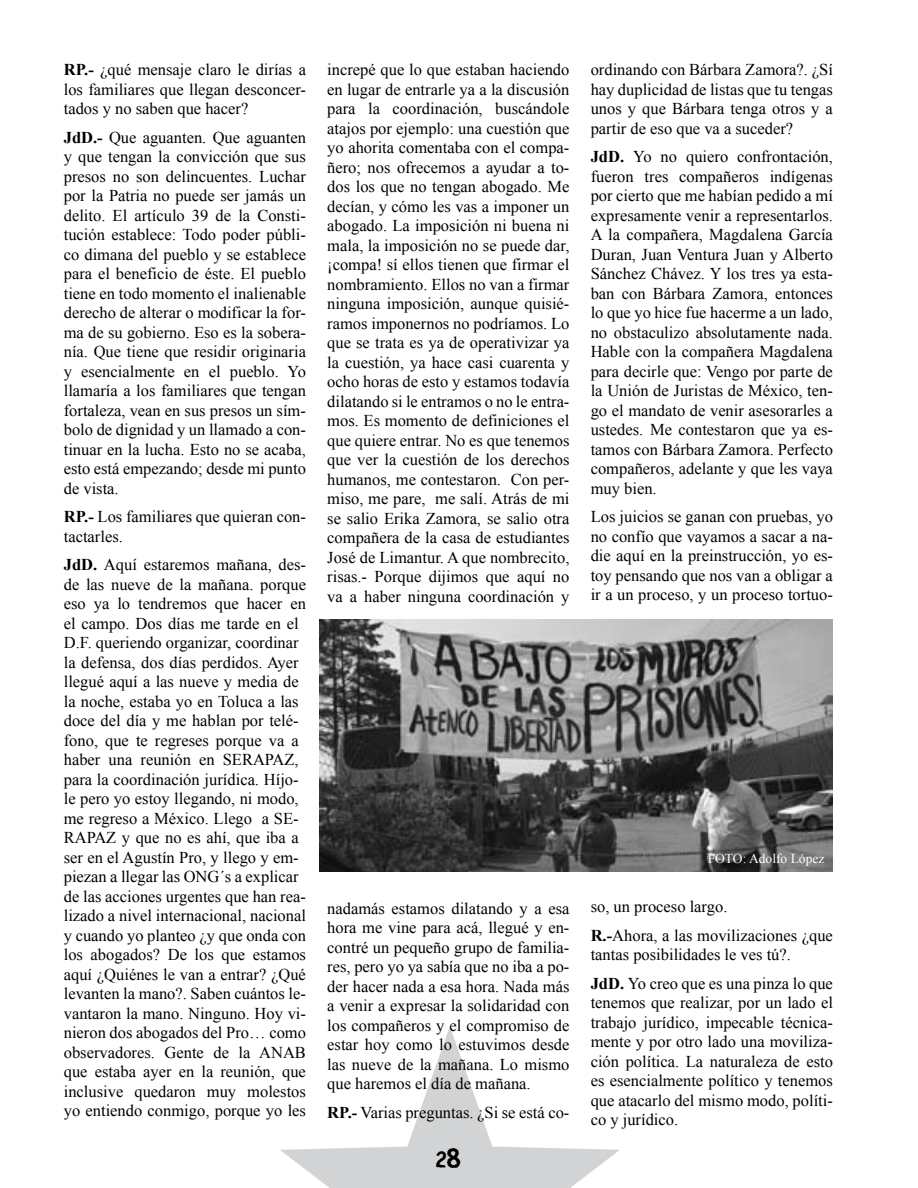
<style>
.page{position:relative;width:918px;height:1188px;background:#fff}
.page>*{position:absolute;margin:0;border:0;box-sizing:border-box;transform-origin:0 0}
.t1{font:700 27px "Rosango";color:#000}
.t2{font:16.5px/19.5px "Times New Roman";color:#000;text-align:justify}
.t3{font:13.5px "Times New Roman";color:#fff}
.s1{font-weight:700}
</style>
<div class="page">
<svg style="left:280px;top:1027px;width:339px;height:161px"></svg>
<img style="left:320px;top:619px;width:513px;height:253px">
<p class="t2" style="left:64px;top:60px;width:244px"><span class="s1">RP.-</span> ¿qué mensaje claro le dirías a los familiares que llegan desconcer&shy;tados y no saben que hacer?</p>
<p class="t2" style="left:64px;top:127px;width:244px"><span class="s1">JdD.-</span> Que aguanten. Que aguanten y que tengan la convicción que sus presos no son delincuentes. Luchar por la Patria no puede ser jamás un delito. El artículo 39 de la Consti&shy;tución establece: Todo poder públi&shy;co dimana del pueblo y se establece para el beneficio de éste. El pueblo tiene en todo momento el inalienable derecho de alterar o modificar la for&shy;ma de su gobierno. Eso es la sobera&shy;nía. Que tiene que residir originaria y esencialmente en el pueblo. Yo llamaría a los familiares que tengan fortaleza, vean en sus presos un sím&shy;bolo de dignidad y un llamado a con&shy;tinuar en la lucha. Esto no se acaba, esto está empezando; desde mi punto de vista.</p>
<p class="t2" style="left:64px;top:507px;width:244px"><span class="s1">RP.-</span> Los familiares que quieran con&shy;tactarles.</p>
<p class="t2" style="left:64px;top:555px;width:244px;text-align:left"><span class="s1">JdD.</span> Aquí estaremos mañana, des&shy;de las nueve de la mañana. porque eso ya lo tendremos que hacer en el campo. Dos días me tarde en el D.F. queriendo organizar, coordinar la defensa, dos días perdidos. Ayer llegué aquí a las nueve y media de la noche, estaba yo en Toluca a las doce del día y me hablan por telé&shy;fono, que te regreses porque va a haber una reunión en SERAPAZ, para la coordinación jurídica. Híjo&shy;le pero yo estoy llegando, ni modo, me regreso a México. Llego a SE-RAPAZ y que no es ahí, que iba a ser en el Agustín Pro, y llego y em&shy;piezan a llegar las ONG´s a explicar de las acciones urgentes que han rea&shy;lizado a nivel internacional, nacional y cuando yo planteo ¿y que onda con los abogados? De los que estamos aquí ¿Quiénes le van a entrar? ¿Qué levanten la mano?. Saben cuántos le&shy;vantaron la mano. Ninguno. Hoy vi&shy;nieron dos abogados del Pro… como observadores. Gente de la ANAB que estaba ayer en la reunión, que inclusive quedaron muy molestos yo entiendo conmigo, porque yo les</p>
<p class="t2" style="left:327px;top:60px;width:244px">increpé que lo que estaban haciendo en lugar de entrarle ya a la discusión para la coordinación, buscándole atajos por ejemplo: una cuestión que yo ahorita comentaba con el compa&shy;ñero; nos ofrecemos a ayudar a to&shy;dos los que no tengan abogado. Me decían, y cómo les vas a imponer un abogado. La imposición ni buena ni mala, la imposición no se puede dar, ¡compa! sí ellos tienen que firmar el nombramiento. Ellos no van a firmar ninguna imposición, aunque quisié&shy;ramos imponernos no podríamos. Lo que se trata es ya de operativizar ya la cuestión, ya hace casi cuarenta y ocho horas de esto y estamos todavía dilatando si le entramos o no le entra&shy;mos. Es momento de definiciones el que quiere entrar. No es que tenemos que ver la cuestión de los derechos humanos, me contestaron. Con per&shy;miso, me pare, me salí. Atrás de mi se salio Erika Zamora, se salio otra compañera de la casa de estudiantes José de Limantur. A que nombrecito, risas.- Porque dijimos que aquí no va a haber ninguna coordinación y</p>
<p class="t2" style="left:327px;top:898px;width:244px">nadamás estamos dilatando y a esa hora me vine para acá, llegué y en&shy;contré un pequeño grupo de familia&shy;res, pero yo ya sabía que no iba a po&shy;der hacer nada a esa hora. Nada más a venir a expresar la solidaridad con los compañeros y el compromiso de estar hoy como lo estuvimos desde las nueve de la mañana. Lo mismo que haremos el día de mañana.</p>
<p class="t2" style="left:327px;top:1102px;width:244px"><span class="s1">RP.-</span> Varias preguntas. ¿Si se está co-</p>
<h1 class="t1" style="left:436px;top:1141px;width:14px">28</h1>
<p class="t2" style="left:591px;top:60px;width:244px">ordinando con Bárbara Zamora?. ¿Sí hay duplicidad de listas que tu tengas unos y que Bárbara tenga otros y a partir de eso que va a suceder?</p>
<p class="t2" style="left:591px;top:147px;width:244px"><span class="s1">JdD.</span> Yo no quiero confrontación, fueron tres compañeros indígenas por cierto que me habían pedido a mí expresamente venir a representarlos.<br>A la compañera, Magdalena García Duran, Juan Ventura Juan y Alberto Sánchez Chávez. Y los tres ya esta&shy;ban con Bárbara Zamora, entonces lo que yo hice fue hacerme a un lado, no obstaculizo absolutamente nada.<br>Hable con la compañera Magdalena para decirle que: Vengo por parte de la Unión de Juristas de México, ten&shy;go el mandato de venir asesorarles a ustedes. Me contestaron que ya es&shy;tamos con Bárbara Zamora. Perfecto compañeros, adelante y que les vaya muy bien.</p>
<p class="t2" style="left:591px;top:507px;width:244px">Los juicios se ganan con pruebas, yo no confío que vayamos a sacar a na&shy;die aquí en la preinstrucción, yo es&shy;toy pensando que nos van a obligar a ir a un proceso, y un proceso tortuo-</p>
<p class="t3" style="left:708px;top:851px;width:118px">FOTO: Adolfo López</p>
<p class="t2" style="left:591px;top:892px;width:244px;line-height:28.5px">so, un proceso largo.<br><span class="s1">R.-</span>Ahora, a las movilizaciones ¿que</p>
<p class="t2" style="left:591px;top:940px;width:244px;line-height:28.5px">tantas posibilidades le ves tú?.<br><span class="s1">JdD.</span> Yo creo que es una pinza lo que</p>
<p class="t2" style="left:591px;top:993px;width:244px">tenemos que realizar, por un lado el trabajo jurídico, impecable técnica&shy;mente y por otro lado una moviliza&shy;ción política. La naturaleza de esto es esencialmente político y tenemos que atacarlo del mismo modo, políti&shy;co y jurídico.</p>
</div>
